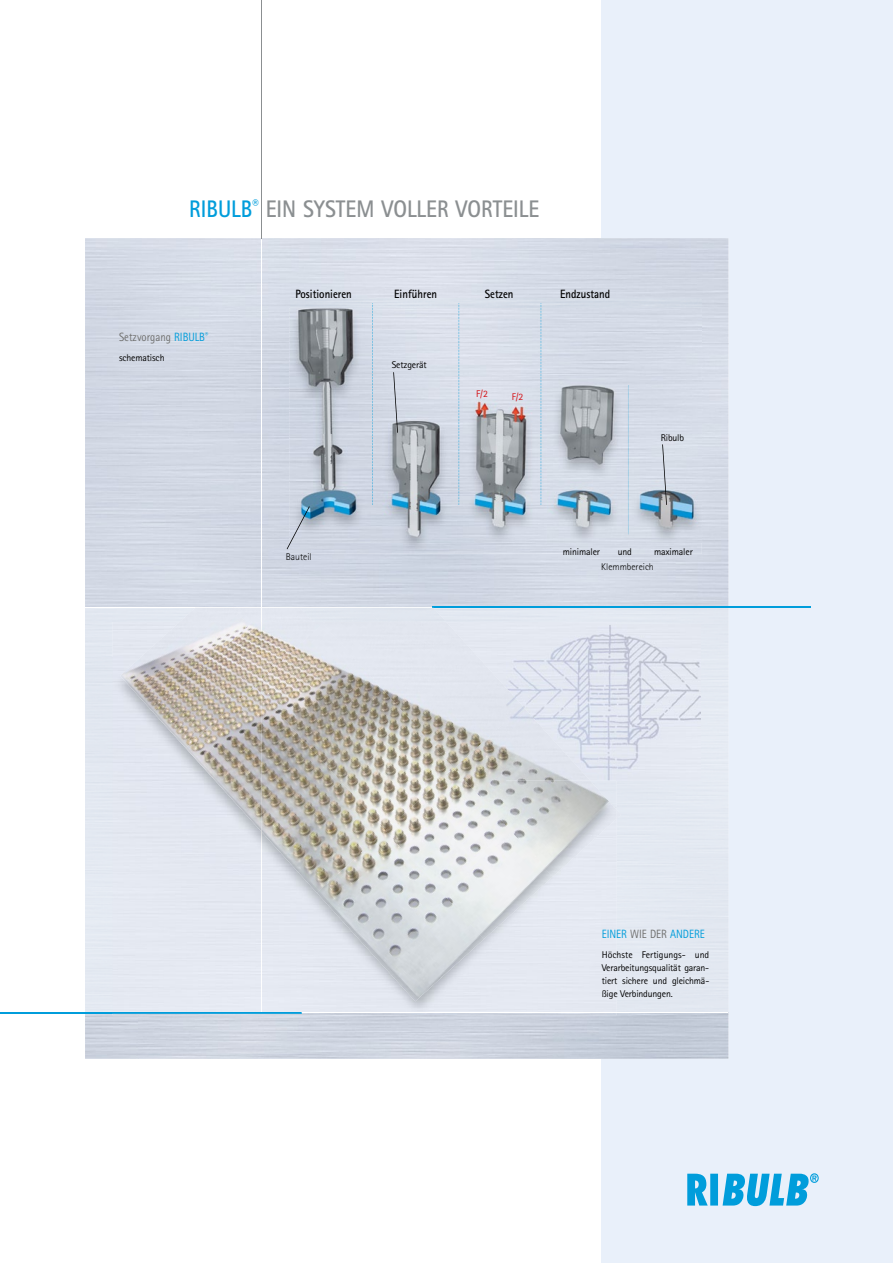
<style>
.page{position:relative;width:893px;height:1263px;background:#fff}
.page>*{position:absolute;margin:0;border:0;box-sizing:border-box;transform-origin:0 0}
.t1{font:700 24px "Rotis Sans Serif";color:#8b8f91;scale:.9 1}
.t2{font:700 12px "Rotis Sans Serif";color:#000;scale:.9 1}
.t3{font:12px "Rotis Sans Serif";color:#6f6f6e;scale:.9 1}
.t4{font:12px "Rotis Sans Serif";color:#009ddb;scale:.9 1}
.t5{font:9.75px/12.8px "Rotis Sans Serif";letter-spacing:-.015em;color:#000;text-align:justify}
.t6{font:300 9.75px "Rotis Sans Serif";color:#000}
.t7{font:9.75px "Rotis Sans Serif";color:#d40f14}
.s1{color:#009ddb}
.s2{color:#6f6f6e}
</style>
<div class="page">
<div style="left:602px;top:0;width:291px;height:1263px;background:#e9f0fa"></div>
<img style="left:85px;top:1013px;width:53px;height:46px">
<hr style="left:728px;top:608px;width:1px;height:404px;background:#eef3fb">
<div style="left:617px;top:780px;width:59px;height:232px;background:#e3e9f1"></div>
<hr style="left:432px;top:606px;width:379px;height:2px;background:#009ddb">
<hr style="left:85px;top:1012px;width:643px;height:1px;background:#fff">
<hr style="left:0;top:1012px;width:302px;height:1px;background:#009ddb">
<hr style="left:261px;top:0;width:1px;height:238px;background:#8b8f91">
<img style="left:291px;top:298px;width:411px;height:244px">
<svg style="left:628px;top:385px;width:1px;height:149px"></svg>
<svg style="left:617px;top:810px;width:4px;height:9px"></svg>
<div style="left:325px;top:622px;width:181px;height:99px;background:#e2e6ef"></div>
<img style="left:454px;top:721px;width:163px;height:156px">
<img style="left:153px;top:622px;width:172px;height:126px">
<img style="left:254px;top:623px;width:200px;height:145px">
<img style="left:386px;top:768px;width:167px;height:171px">
<img style="left:120px;top:622px;width:132px;height:90px">
<img style="left:186px;top:686px;width:200px;height:207px">
<img style="left:317px;top:830px;width:167px;height:171px">
<img style="left:506px;top:625px;width:194px;height:155px">
<img style="left:506px;top:688px;width:84px;height:92px">
<svg style="left:372px;top:303px;width:1px;height:202px"></svg>
<svg style="left:393px;top:372px;width:5px;height:61px"></svg>
<svg style="left:458px;top:303px;width:1px;height:202px"></svg>
<svg style="left:541px;top:303px;width:1px;height:202px"></svg>
<svg style="left:287px;top:506px;width:23px;height:43px"></svg>
<svg style="left:662px;top:444px;width:5px;height:61px"></svg>
<svg style="left:687px;top:1173px;width:132px;height:33px"></svg>
<h1 class="t1" style="left:189px;top:193px;width:390px"><span class="s1">RIBULB</span><sup>®</sup> EIN SYSTEM VOLLER VORTEILE</h1>
<p class="t3" style="left:119px;top:330px;width:101px">Setzvorgang <span class="s1">RIBULB</span><sup>®</sup></p>
<p class="t5" style="left:119px;top:352px;width:47px">schematisch</p>
<p class="t2" style="left:295px;top:286px;width:64px">Positionieren</p>
<p class="t2" style="left:394px;top:286px;width:49px">Einführen</p>
<p class="t2" style="left:485px;top:286px;width:33px">Setzen</p>
<p class="t2" style="left:560px;top:286px;width:57px">Endzustand</p>
<p class="t6" style="left:286px;top:551px;width:27px">Bauteil</p>
<p class="t5" style="left:392px;top:359px;width:36px">Setzgerät</p>
<p class="t7" style="left:476px;top:388px;width:13px">F/2</p>
<p class="t7" style="left:512px;top:391px;width:13px">F/2</p>
<p class="t5" style="left:661px;top:431px;width:25px">Ribulb</p>
<p class="t5" style="left:563px;top:546px;width:39px">minimaler</p>
<p class="t5" style="left:618px;top:546px;width:16px">und</p>
<p class="t5" style="left:654px;top:546px;width:40px">maximaler</p>
<p class="t6" style="left:601px;top:561px;width:54px">Klemmbereich</p>
<p class="t4" style="left:602px;top:927px;width:116px">EINER <span class="s2">WIE DER</span> ANDERE</p>
<p class="t5" style="left:602px;top:948px;width:109px">Höchste Fertigungs- und Verarbeitungsqualität garan&shy;tiert sichere und gleichmä&shy;ßige Verbindungen.</p>
</div>
